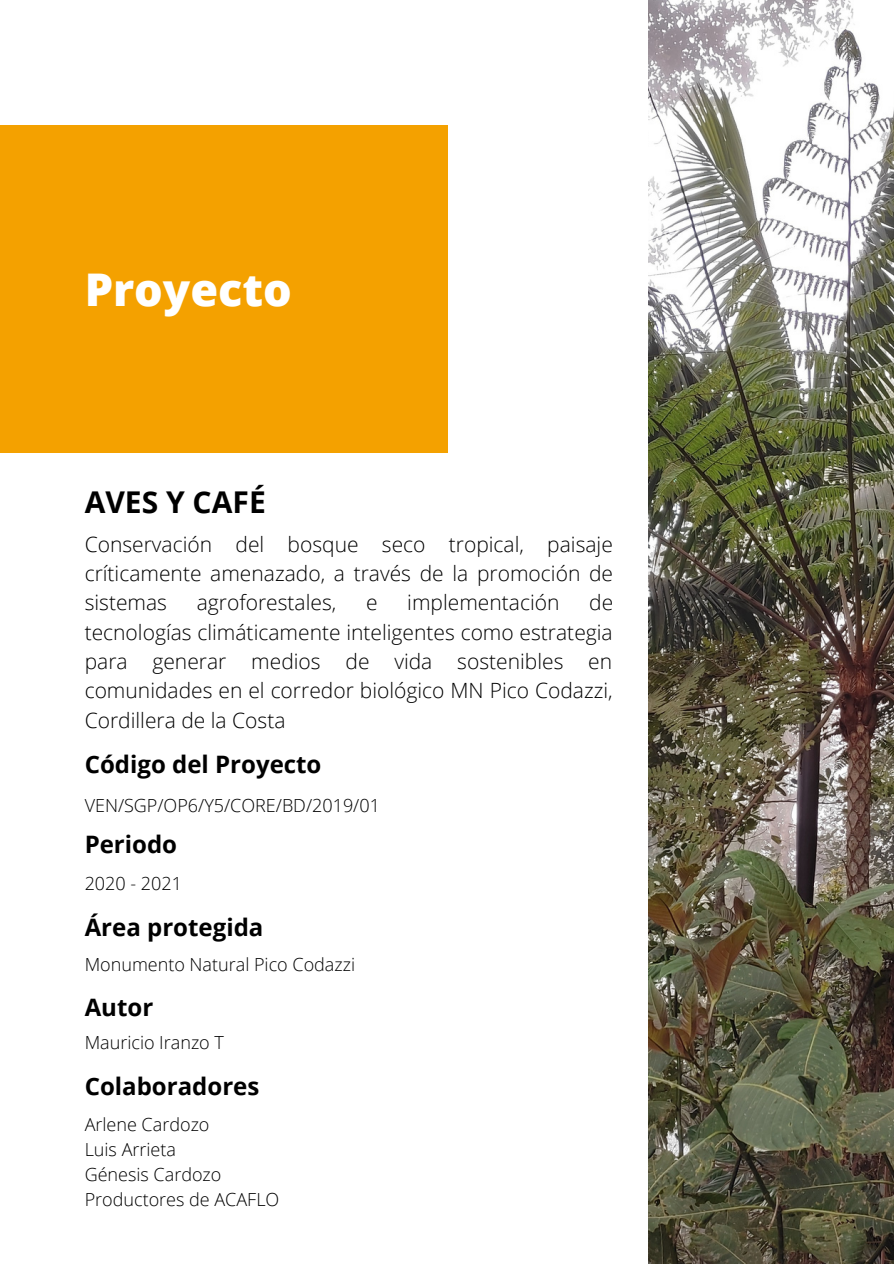
<style>
.page{position:relative;width:894px;height:1264px;background:#fff}
.page>*{position:absolute;margin:0;border:0;box-sizing:border-box;transform-origin:0 0}
.t1{font:800 45px "Open Sans";color:#fff}
.t2{font:700 30px "Open Sans";color:#000}
.t3{font:700 24px "Open Sans";color:#000}
.t4{font:300 21px/29.2px "Open Sans";color:#000;text-align:justify}
.t5{font:300 18px/24.8px "Open Sans";color:#000}
</style>
<div class="page">
<img style="left:648px;top:0;width:245px;height:1263px">
<div style="left:0;top:125px;width:447px;height:328px;background:#f4a100"></div>
<h1 class="t1" style="left:85px;top:258px;width:209px">Proyecto</h1>
<h2 class="t2" style="left:85px;top:480px;width:182px">AVES Y CAFÉ</h2>
<p class="t4" style="left:85px;top:529px;width:530px">Conservación del bosque seco tropical, paisaje críticamente amenazado, a través de la promoción de sistemas</p>
<p class="t4" style="left:197px;top:587px;width:141px">agroforestales,</p>
<p class="t4" style="left:366px;top:587px;width:13px">e</p>
<p class="t4" style="left:407px;top:587px;width:154px">implementación</p>
<p class="t4" style="left:85px;top:587px;width:530px;text-indent:504px">de tecnologías climáticamente inteligentes como estrategia para generar medios de vida sostenibles en comunidades en el corredor biológico MN Pico Codazzi, Cordillera de la Costa</p>
<p class="t3" style="left:85px;top:747px;width:238px">Código del Proyecto</p>
<p class="t5" style="left:85px;top:792px;width:297px">VEN/SGP/OP6/Y5/CORE/BD/2019/01</p>
<p class="t3" style="left:85px;top:827px;width:94px">Periodo</p>
<p class="t5" style="left:85px;top:870px;width:99px">2020 - 2021</p>
<p class="t3" style="left:85px;top:910px;width:180px">Área protegida</p>
<p class="t5" style="left:85px;top:951px;width:272px">Monumento Natural Pico Codazzi</p>
<p class="t3" style="left:85px;top:990px;width:70px">Autor</p>
<p class="t5" style="left:85px;top:1029px;width:141px">Mauricio Iranzo T</p>
<p class="t3" style="left:85px;top:1068px;width:176px">Colaboradores</p>
<p class="t5" style="left:85px;top:1111px;width:196px">Arlene Cardozo<br>Luis Arrieta<br>Génesis Cardozo<br>Productores de ACAFLO</p>
</div>
